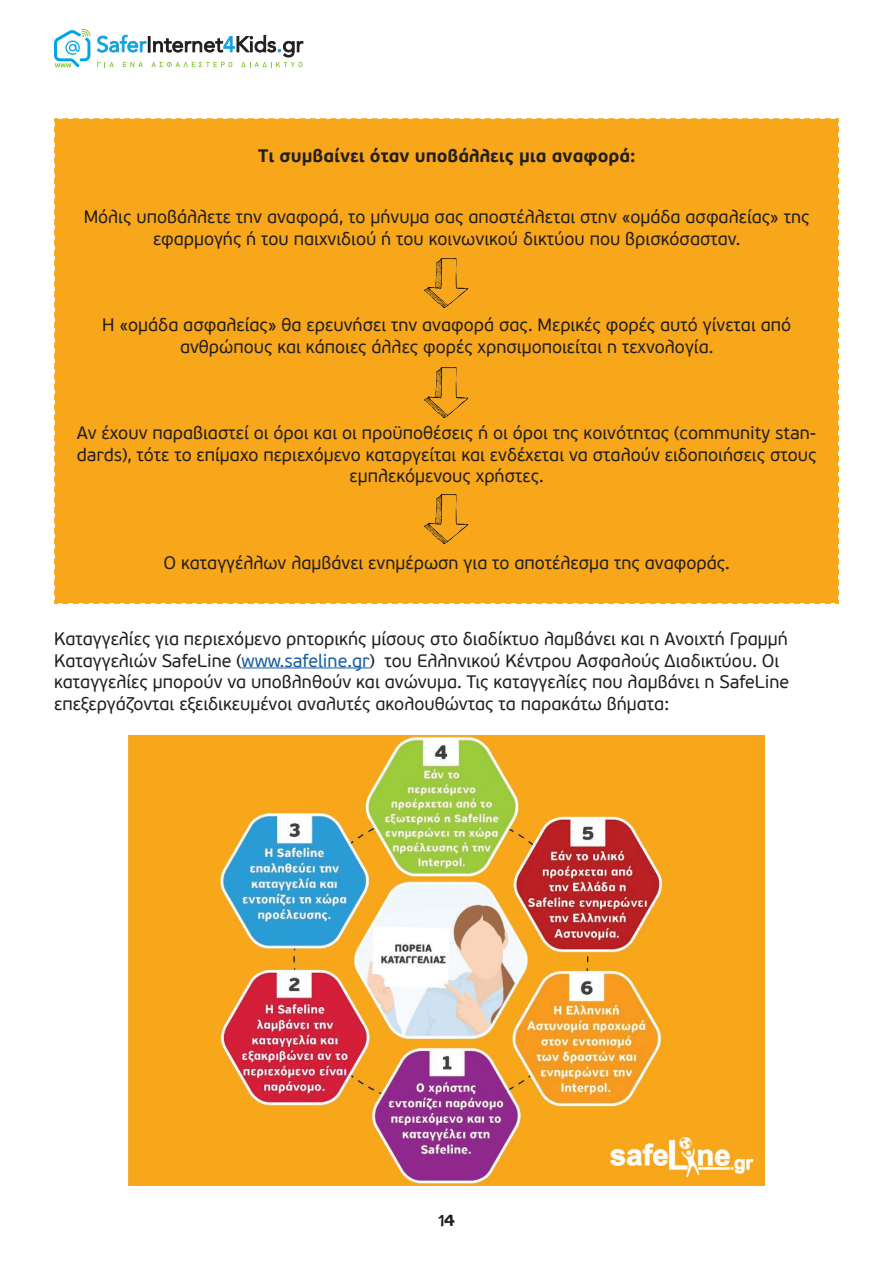
<style>
.page{position:relative;width:893px;height:1263px;background:#fff}
.page>*{position:absolute;margin:0;border:0;box-sizing:border-box;transform-origin:0 0}
.t1{font:21px "PF Amateur Flat Cool";color:#231f20}
.t2{font:18px/21.6px "PF Beau Sans Pro";color:#231f20;text-align:center}
.t3{font:700 18px "PF Beau Sans Pro";color:#231f20}
.s1{color:#175d9e}
</style>
<div class="page">
<svg style="left:54px;top:29px;width:36px;height:38px"></svg>
<svg style="left:97px;top:35px;width:206px;height:32px"></svg>
<div style="left:54px;top:118px;width:786px;height:486px;background:#f8a71b"></div>
<img style="left:425px;top:259px;width:43px;height:49px">
<img style="left:425px;top:368px;width:43px;height:49px">
<img style="left:425px;top:494px;width:43px;height:49px">
<hr style="left:242px;top:667px;width:128px;height:1px;background:#175d9e">
<img style="left:128px;top:735px;width:637px;height:450px">
<p class="t3" style="left:258px;top:145px;width:379px">Tι συμβαίνει όταν υποβάλλεις μια αναφορά:</p>
<p class="t2" style="left:84px;top:207px;width:727px">Μόλις υποβάλλετε την αναφορά, το μήνυμα σας αποστέλλεται στην «ομάδα ασφαλείας» της εφαρμογής ή του παιχνιδιού ή του κοινωνικού δικτύου που βρισκόσασταν.</p>
<p class="t2" style="left:102px;top:315px;width:690px">Η «ομάδα ασφαλείας» θα ερευνήσει την αναφορά σας. Μερικές φορές αυτό γίνεται από ανθρώπους και κάποιες άλλες φορές χρησιμοποιείται η τεχνολογία.</p>
<p class="t2" style="left:77px;top:423px;width:741px">Αν έχουν παραβιαστεί οι όροι και οι προϋποθέσεις ή οι όροι της κοινότητας (community stan&shy;dards), τότε το επίμαχο περιεχόμενο καταργείται και ενδέχεται να σταλούν ειδοποιήσεις στους εμπλεκόμενους χρήστες.</p>
<p class="t2" style="left:164px;top:552px;width:568px">Ο καταγγέλλων λαμβάνει ενημέρωση για το αποτέλεσμα της αναφοράς.</p>
<p class="t2" style="left:54px;top:628px;width:737px;text-align:left">Καταγγελίες για περιεχόμενο ρητορικής μίσους στο διαδίκτυο λαμβάνει και η Ανοιχτή Γραμμή Καταγγελιών SafeLine (<span class="s1">www.safeline.gr</span>) του Ελληνικού Κέντρου Ασφαλούς Διαδικτύου. Οι καταγγελίες μπορούν να υποβληθούν και ανώνυμα. Τις καταγγελίες που λαμβάνει η SafeLine επεξεργάζονται εξειδικευμένοι αναλυτές ακολουθώντας τα παρακάτω βήματα:</p>
<p class="t1" style="left:438px;top:1209px;width:19px">14</p>
</div>
